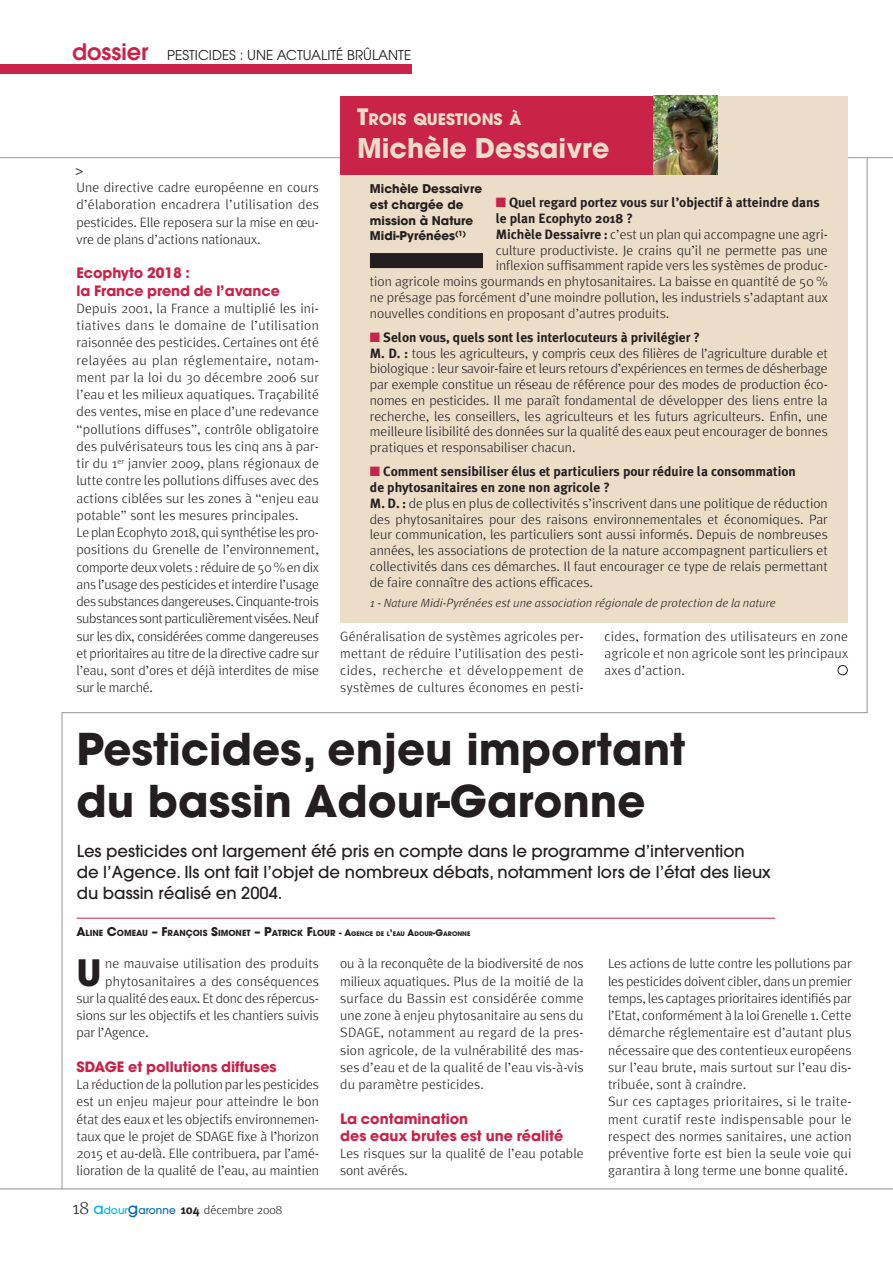
<style>
.page{position:relative;width:893px;height:1263px;background:#fff}
.page>*{position:absolute;margin:0;border:0;box-sizing:border-box;transform-origin:0 0}
.t1{font:700 43.5px/52.5px "Avant Garde";color:#231f20}
.t2{font:700 36px "Avant Garde";color:#231f20}
.t3{font:700 27px "Avant Garde";color:#ebddc7}
.t4{font:500 16.5px/21px "Avant Garde";color:#231f20}
.t5{font:700 15.75px "Avant Garde";color:#ebddc7}
.t6{font:700 14.25px/17.2px "Avant Garde";color:#c9234a}
.t7{font:300 13.5px/17.2px "Meta";color:#231f20;text-align:justify}
.t8{font:700 13.5px/15.8px "Meta Plus";color:#231f20}
.t9{font:13.5px "Avant Garde";color:#231f20}
.t10{font:italic 300 12px "Meta";color:#231f20}
.t11{font:700 12px/15.8px "Avant Garde";color:#231f20}
.t12{font:300 12px "Meta";color:#231f20}
.t13{font:700 8.4px "Avant Garde";color:#231f20}
.s1{font-weight:600;font-size:22.5px;color:#c9234a}
.s2{font-size:22.5px}
.s3{color:#c9234a}
.s4{font-family:"Meta Plus";font-weight:700}
.s5{font-size:12px}
.s6{font-size:9px}
.s7{font-size:6.3px}
.s8{font-size:18px}
.s9{font-family:"Avant Garde";font-weight:500;font-size:15px;color:#00b4ea}
.s10{font-family:"Avant Garde";font-weight:500;font-size:10.5px;color:#00b4ea}
.s11{font-family:"Avant Garde";font-weight:500;font-size:15px;color:#0067b1}
.s12{font-family:"Avant Garde";font-weight:500;font-size:10.5px;color:#0067b1}
.s13{font-family:"Meta Plus";font-weight:700;font-size:12.75px}
</style>
<div class="page">
<hr style="left:0;top:157px;width:893px;height:1px;background:#939598">
<hr style="left:77px;top:918px;width:698px;height:1px;background:#c9234a">
<hr style="left:62px;top:713px;width:1px;height:476px;background:#939598">
<hr style="left:867px;top:158px;width:1px;height:555px;background:#939598">
<hr style="left:0;top:1188px;width:893px;height:1px;background:#939598">
<div style="left:0;top:64px;width:412px;height:10px;background:#c9234a"></div>
<div style="left:838px;top:665px;width:9px;height:10px;border:1px solid #231f20;border-radius:50%"></div>
<hr style="left:62px;top:712px;width:805px;height:1px;background:#939598">
<div style="left:340px;top:96px;width:507px;height:526px;background:#ebddc7"></div>
<div style="left:340px;top:96px;width:376px;height:78px;background:#c9234a"></div>
<img style="left:654px;top:96px;width:63px;height:78px">
<div style="left:370px;top:253px;width:113px;height:15px;background:#231f20"></div>
<p class="t9" style="left:72px;top:50px;width:340px"><span class="s1">dossier</span> PESTICIDES : UNE ACTUALITÉ BRÛLANTE</p>
<p class="t9" style="left:75px;top:165px;width:10px">&gt;</p>
<p class="t7" style="left:77px;top:180px;width:244px">Une directive cadre européenne en cours d’élaboration encadrera l’utilisation des pesticides. Elle reposera sur la mise en œu&shy;vre de plans d’actions nationaux.</p>
<p class="t6" style="left:77px;top:266px;width:205px">Ecophyto 2018 :<br>la France prend de l’avance</p>
<p class="t7" style="left:77px;top:301px;width:244px;text-align:left">Depuis 2001, la France a multiplié les ini&shy;tiatives dans le domaine de l’utilisation raisonnée des pesticides. Certaines ont été relayées au plan réglementaire, notam&shy;ment par la loi du 30 décembre 2006 sur l’eau et les milieux aquatiques. Traçabilité des ventes, mise en place d’une redevance “pollutions diffuses”, contrôle obligatoire des pulvérisateurs tous les cinq ans à par&shy;tir du 1<sup>er</sup> janvier 2009, plans régionaux de lutte contre les pollutions diffuses avec des actions ciblées sur les zones à “enjeu eau potable” sont les mesures principales.<br>Le plan Ecophyto 2018, qui synthétise les pro&shy;positions du Grenelle de l’environnement, comporte deux volets : réduire de 50 % en dix ans l’usage des pesticides et interdire l’usage des substances dangereuses. Cinquante-trois substances sont particulièrement visées. Neuf sur les dix, considérées comme dangereuses et prioritaires au titre de la directive cadre sur l’eau, sont d’ores et déjà interdites de mise sur le marché.</p>
<p class="t5" style="left:357px;top:114px;width:166px"><span class="s2">T</span>ROIS QUESTIONS À</p>
<h3 class="t3" style="left:357px;top:138px;width:254px">Michèle Dessaivre</h3>
<p class="t11" style="left:370px;top:182px;width:114px">Michèle Dessaivre est chargée de mission à Nature<br>Midi-Pyrénées<sup>(1)</sup></p>
<p class="t8" style="left:496px;top:196px;width:326px"><span class="s3">■</span> Quel regard portez vous sur l’objectif à atteindre dans le plan Ecophyto 2018 ?</p>
<p class="t7" style="left:496px;top:227px;width:334px"><span class="s4">Michèle Dessaivre :</span> c’est un plan qui accompagne une agri-</p>
<p class="t7" style="left:496px;top:243px;width:334px">culture productiviste. Je crains qu’il ne permette pas une</p>
<p class="t7" style="left:496px;top:259px;width:334px">inflexion suffisamment rapide vers les systèmes de produc-</p>
<p class="t7" style="left:370px;top:274px;width:459px">tion agricole moins gourmands en phytosanitaires. La baisse en quantité de 50 %</p>
<p class="t7" style="left:370px;top:290px;width:459px">ne présage pas forcément d’une moindre pollution, les industriels s’adaptant aux</p>
<p class="t7" style="left:370px;top:306px;width:301px">nouvelles conditions en proposant d’autres produits.</p>
<p class="t8" style="left:370px;top:330px;width:332px"><span class="s3">■</span> Selon vous, quels sont les interlocuteurs à privilégier ?</p>
<p class="t7" style="left:370px;top:347px;width:459px;line-height:15.8px"><span class="s4">M. D. :</span> tous les agriculteurs, y compris ceux des filières de l’agriculture durable et biologique : leur savoir-faire et leurs retours d’expériences en termes de désherbage par exemple constitue un réseau de référence pour des modes de production éco&shy;nomes en pesticides. Il me paraît fondamental de développer des liens entre la recherche, les conseillers, les agriculteurs et les futurs agriculteurs. Enfin, une meilleure lisibilité des données sur la qualité des eaux peut encourager de bonnes pratiques et responsabiliser chacun.</p>
<p class="t8" style="left:370px;top:465px;width:427px"><span class="s3">■</span> Comment sensibiliser élus et particuliers pour réduire la consommation de phytosanitaires en zone non agricole ?</p>
<p class="t7" style="left:370px;top:497px;width:459px;line-height:15.8px"><span class="s4">M. D. :</span> de plus en plus de collectivités s’inscrivent dans une politique de réduction des phytosanitaires pour des raisons environnementales et économiques. Par leur communication, les particuliers sont aussi informés. Depuis de nombreuses années, les associations de protection de la nature accompagnent particuliers et collectivités dans ces démarches. Il faut encourager ce type de relais permettant de faire connaître des actions efficaces.</p>
<p class="t10" style="left:370px;top:597px;width:407px">1 - Nature Midi-Pyrénées est une association régionale de protection de la nature</p>
<p class="t7" style="left:340px;top:629px;width:245px">Généralisation de systèmes agricoles per&shy;mettant de réduire l’utilisation des pesti&shy;cides, recherche et développement de systèmes de cultures économes en pesti-</p>
<p class="t7" style="left:605px;top:629px;width:245px">cides, formation des utilisateurs en zone agricole et non agricole sont les principaux axes d’action.</p>
<h1 class="t1" style="left:77px;top:726px;width:610px">Pesticides, enjeu important du bassin Adour-Garonne</h1>
<p class="t4" style="left:77px;top:842px;width:696px">Les pesticides ont largement été pris en compte dans le programme d’intervention de l’Agence. Ils ont fait l’objet de nombreux débats, notamment lors de l’état des lieux du bassin réalisé en 2004.</p>
<p class="t13" style="left:77px;top:930px;width:395px"><span class="s5">A</span>LINE <span class="s5">C</span>OMEAU <span class="s5">– F</span>RANÇOIS <span class="s5">S</span>IMONET <span class="s5">– P</span>ATRICK <span class="s5">F</span>LOUR <span class="s6">- A</span><span class="s7">GENCE DE L</span><span class="s6">’</span><span class="s7">EAU</span> <span class="s6">A</span><span class="s7">DOUR</span><span class="s6">-G</span><span class="s7">ARONNE</span></p>
<h2 class="t2" style="left:77px;top:959px;width:27px">U</h2>
<p class="t7" style="left:105px;top:956px;width:215px">ne mauvaise utilisation des produits</p>
<p class="t7" style="left:105px;top:974px;width:215px">phytosanitaires a des conséquences</p>
<p class="t7" style="left:77px;top:991px;width:244px">sur la qualité des eaux. Et donc des répercus-</p>
<p class="t7" style="left:77px;top:1008px;width:244px">sions sur les objectifs et les chantiers suivis</p>
<p class="t7" style="left:77px;top:1025px;width:74px">par l’Agence.</p>
<p class="t6" style="left:77px;top:1059px;width:202px">SDAGE et pollutions diffuses</p>
<p class="t7" style="left:77px;top:1077px;width:244px">La réduction de la pollution par les pesticides est un enjeu majeur pour atteindre le bon état des eaux et les objectifs environnemen&shy;taux que le projet de SDAGE fixe à l’horizon 2015 et au-delà. Elle contribuera, par l’amé&shy;lioration de la qualité de l’eau, au maintien</p>
<p class="t12" style="left:72px;top:1205px;width:212px"><span class="s8">18</span> <span class="s9">a</span><span class="s10">dour</span><span class="s11">g</span><span class="s12">aronne</span> <span class="s13">104</span> décembre 2008</p>
<p class="t7" style="left:340px;top:956px;width:245px">ou à la reconquête de la biodiversité de nos milieux aquatiques. Plus de la moitié de la surface du Bassin est considérée comme une zone à enjeu phytosanitaire au sens du SDAGE, notamment au regard de la pres&shy;sion agricole, de la vulnérabilité des mas&shy;ses d’eau et de la qualité de l’eau vis-à-vis du paramètre pesticides.</p>
<p class="t6" style="left:340px;top:1111px;width:225px">La contamination<br>des eaux brutes est une réalité</p>
<p class="t7" style="left:340px;top:1146px;width:245px">Les risques sur la qualité de l’eau potable sont avérés.</p>
<p class="t7" style="left:608px;top:956px;width:245px;text-align:left">Les actions de lutte contre les pollutions par les pesticides doivent cibler, dans un premier temps, les captages prioritaires identifiés par l’Etat, conformément à la loi Grenelle 1. Cette démarche réglementaire est d’autant plus nécessaire que des contentieux européens sur l’eau brute, mais surtout sur l’eau dis&shy;tribuée, sont à craindre.<br>Sur ces captages prioritaires, si le traite&shy;ment curatif reste indispensable pour le respect des normes sanitaires, une action préventive forte est bien la seule voie qui garantira à long terme une bonne qualité.</p>
</div>
